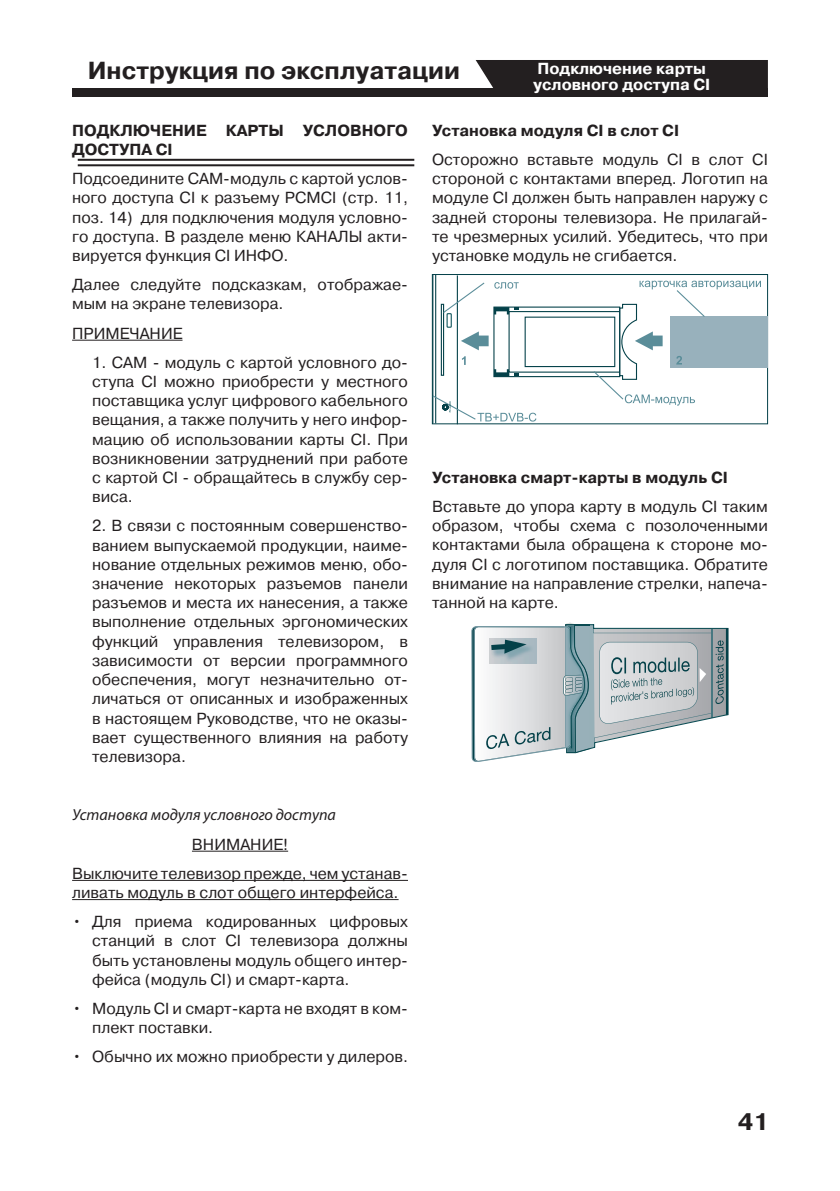
<style>
.page{position:relative;width:840px;height:1191px;background:#fff}
.page>*{position:absolute;margin:0;border:0;box-sizing:border-box;transform-origin:0 0}
.t1{font:700 24.6px "Pragmatica C";color:#231f20}
.t2{font:700 24px "Pragmatica C";color:#231f20}
.Spisok_-__a__a{font:16px/19.2px "Pragmatica C";color:#231f20;text-align:justify}
.Text{font:16px/19.2px "Pragmatica C";color:#231f20;text-align:justify}
.Spisok_-__a__a-2{font:700 16px/19.2px "Pragmatica C";color:#231f20}
.Text-2{font:700 16px "Pragmatica C";color:#fff}
.Text-3{font:italic 16px "Myriad Pro";color:#231f20}
</style>
<div class="page">
<div style="left:475px;top:60px;width:292px;height:28px;background:#231f20"></div>
<div style="left:72px;top:88px;width:695px;height:8px;background:#231f20"></div>
<hr style="left:78px;top:159px;width:336px;height:2px;background:#231f20">
<hr style="left:78px;top:164px;width:336px;height:2px;background:#231f20">
<hr style="left:72px;top:340px;width:110px;height:1px;background:#231f20">
<hr style="left:192px;top:850px;width:96px;height:1px;background:#231f20">
<hr style="left:72px;top:880px;width:336px;height:1px;background:#231f20">
<hr style="left:72px;top:899px;width:326px;height:1px;background:#231f20">
<div style="left:669px;top:316px;width:98px;height:51px;background:#98b1bc"></div>
<svg style="left:431px;top:274px;width:329px;height:151px"></svg>
<hr style="left:725px;top:628px;width:3px;height:87px;background:#044149">
<svg style="left:471px;top:624px;width:256px;height:138px"></svg>
<h1 class="t1" style="left:88px;top:57px;width:373px">Инструкция по эксплуатации</h1>
<p class="Text-2" style="left:537px;top:60px;width:170px">Подключение карты</p>
<p class="Text-2" style="left:533px;top:76px;width:179px">условного доступа CI</p>
<p class="Spisok_-__a__a-2" style="left:72px;top:121px;width:337px">ПОДКЛЮЧЕНИЕ КАРТЫ УСЛОВНОГО<br>ДОСТУПА CI</p>
<p class="Text" style="left:72px;top:169px;width:337px">Подсоедините CAM-модуль с картой услов&shy;ного доступа CI к разъему PCMCI (стр. 11, поз. 14) для подключения модуля условно&shy;го доступа. В разделе меню КАНАЛЫ акти&shy;вируется функция CI ИНФО.</p>
<p class="Text" style="left:72px;top:275px;width:337px">Далее следуйте подсказкам, отображае&shy;мым на экране телевизора.</p>
<p class="Text" style="left:72px;top:324px;width:112px">ПРИМЕЧАНИЕ</p>
<p class="Spisok_-__a__a" style="left:92px;top:353px;width:317px">1. CAM - модуль с картой условного до&shy;ступа CI можно приобрести у местного поставщика услуг цифрового кабельного вещания, а также получить у него инфор&shy;мацию об использовании карты СI. При возникновении затруднений при работе с картой CI - обращайтесь в службу сер&shy;виса.</p>
<p class="Spisok_-__a__a" style="left:92px;top:516px;width:317px">2. В связи с постоянным совершенство&shy;ванием выпускаемой продукции, наиме&shy;нование отдельных режимов меню, обо&shy;значение некоторых разъемов панели разъемов и места их нанесения, а также выполнение отдельных эргономических функций управления телевизором, в зависимости от версии программного обеспечения, могут незначительно от&shy;личаться от описанных и изображенных в настоящем Руководстве, что не оказы&shy;вает существенного влияния на работу телевизора.</p>
<p class="Text-3" style="left:72px;top:805px;width:265px">Установка модуля условного доступа</p>
<p class="Text" style="left:192px;top:834px;width:98px">ВНИМАНИЕ!</p>
<p class="Text" style="left:72px;top:864px;width:337px">Выключите телевизор прежде, чем устанав&shy;ливать модуль в слот общего интерфейса.</p>
<p class="Spisok_-__a__a" style="left:92px;top:912px;width:317px;text-indent:-20px">• Для приема кодированных цифровых станций в слот СI телевизора должны быть установлены модуль общего интер&shy;фейса (модуль CI) и смарт-карта.</p>
<p class="Spisok_-__a__a" style="left:92px;top:999px;width:317px;text-indent:-20px">• Модуль CI и смарт-карта не входят в ком&shy;плект поставки.</p>
<p class="Spisok_-__a__a" style="left:72px;top:1047px;width:337px">• Обычно их можно приобрести у дилеров.</p>
<p class="Spisok_-__a__a-2" style="left:432px;top:121px;width:248px">Установка модуля CI в слот CI</p>
<p class="Text" style="left:432px;top:150px;width:337px">Осторожно вставьте модуль CI в слот CI стороной с контактами вперед. Логотип на модуле CI должен быть направлен наружу с задней стороны телевизора. Не прилагай&shy;те чрезмерных усилий. Убедитесь, что при установке модуль не сгибается.</p>
<p class="Spisok_-__a__a-2" style="left:432px;top:468px;width:297px">Установка смарт-карты в модуль CI</p>
<p class="Text" style="left:432px;top:497px;width:337px">Вставьте до упора карту в модуль СI таким образом, чтобы схема с позолоченными контактами была обращена к стороне мо&shy;дуля CI с логотипом поставщика. Обратите внимание на направление стрелки, напеча&shy;танной на карте.</p>
<h2 class="t2" style="left:737px;top:1108px;width:33px">41</h2>
</div>
